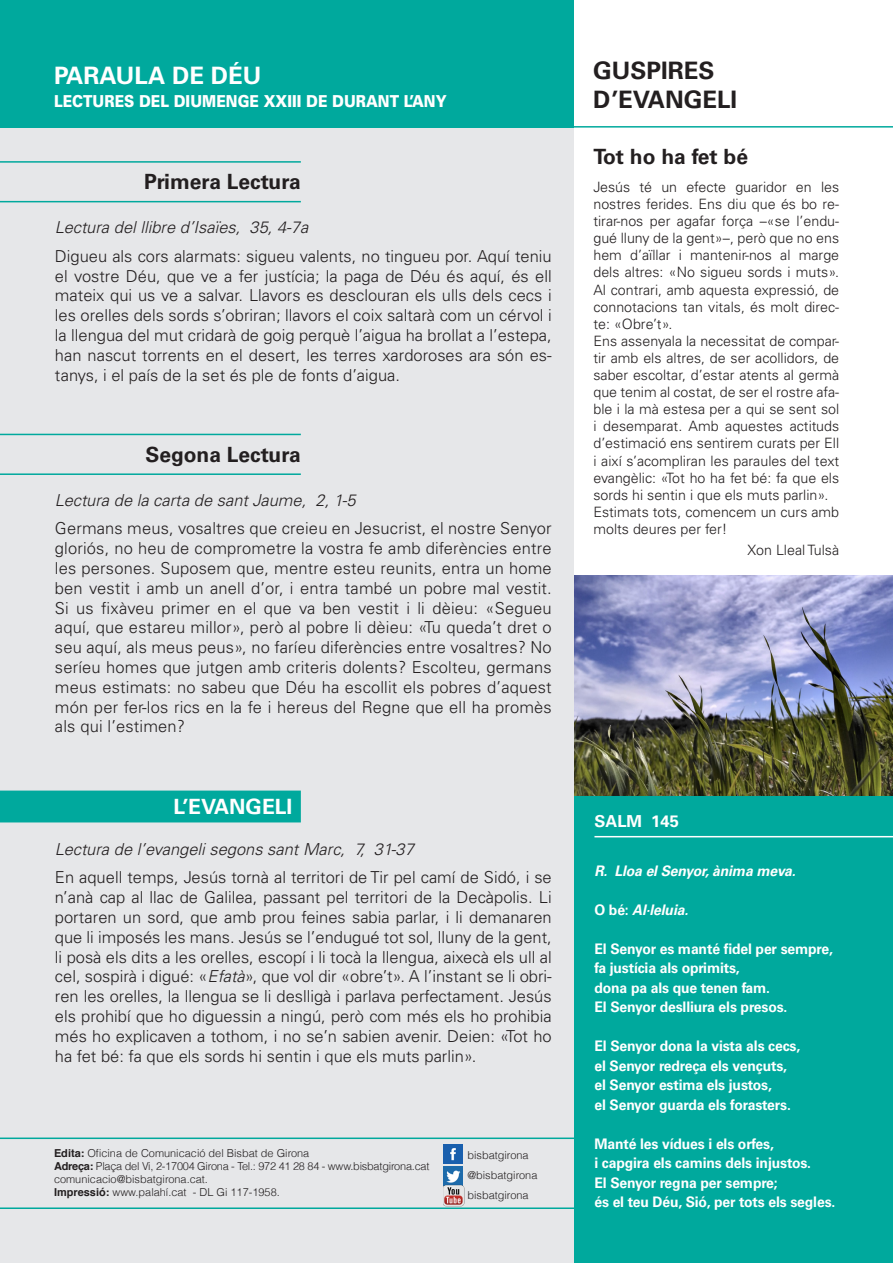
<style>
.page{position:relative;width:893px;height:1263px;background:#fff}
.page>*{position:absolute;margin:0;border:0;box-sizing:border-box;transform-origin:0 0}
.t1{font:700 24px "Univers";color:#231f20}
.t2{font:700 24px "Univers";color:#fff}
.t3{font:700 21px "Univers";color:#231f20}
.t4{font:700 21px "Univers";color:#fff}
.t5{font:300 16.5px/19.8px "Univers";color:#231f20;text-align:justify}
.t6{font:italic 300 16.5px "Univers";color:#231f20}
.t7{font:900 16.5px "Univers";color:#fff;scale:.86 1}
.t8{font:700 16.5px "Univers";color:#fff}
.t9{font:700 14.55px/19.5px "Univers";letter-spacing:-.01em;color:#fff;scale:.96 1}
.t10{font:italic 700 14.55px "Univers";letter-spacing:-.01em;color:#fff;scale:.96 1}
.t11{font:300 14.25px/17.1px "Univers";color:#231f20}
.t12{font:300 10.95px/13.2px "Helvetica";color:#231f20}
.s1{font-style:italic}
.s2{font-weight:700}
.s3{font-style:normal}
</style>
<div class="page">
<div style="left:573px;top:789px;width:320px;height:474px;background:#00a99d"></div>
<hr style="left:594px;top:836px;width:299px;height:1px;background:#fff">
<img style="left:573px;top:575px;width:320px;height:220px">
<div style="left:0;top:0;width:573px;height:1263px;background:#e6e7e9"></div>
<div style="left:0;top:0;width:573px;height:128px;background:#00a99d"></div>
<hr style="left:0;top:1137px;width:575px;height:2px;background:#00a99d">
<hr style="left:0;top:1207px;width:574px;height:2px;background:#00a99d">
<hr style="left:572px;top:126px;width:321px;height:2px;background:#00a99d">
<hr style="left:0;top:161px;width:301px;height:2px;background:#00a99d">
<hr style="left:0;top:201px;width:301px;height:1px;background:#00a99d">
<hr style="left:0;top:434px;width:301px;height:1px;background:#00a99d">
<hr style="left:0;top:473px;width:301px;height:2px;background:#00a99d">
<div style="left:0;top:790px;width:301px;height:32px;background:#00a99d"></div>
<img style="left:444px;top:1144px;width:19px;height:20px">
<img style="left:444px;top:1167px;width:20px;height:39px">
<h1 class="t2" style="left:54px;top:61px;width:17px">PARAULA</h1>
<h1 class="t2" style="left:172px;top:61px;width:87px">DE DÉU</h1>
<p class="t7" style="left:54px;top:91px;width:458px">LECTURES DEL DIUMENGE XXIII DE DURANT L’ANY</p>
<p class="t3" style="left:144px;top:170px;width:158px">Primera Lectura</p>
<p class="t6" style="left:55px;top:218px;width:255px">Lectura del llibre d’Isaïes, 35, 4-7a</p>
<p class="t5" style="left:55px;top:246px;width:498px">Digueu als cors alarmats: sigueu valents, no tingueu por. Aquí teniu el vostre Déu, que ve a fer justícia; la paga de Déu és aquí, és ell mateix qui us ve a salvar. Llavors es desclouran els ulls dels cecs i les orelles dels sords s’obriran; llavors el coix saltarà com un cérvol i la llengua del mut cridarà de goig perquè l’aigua ha brollat a l’estepa, han nascut torrents en el desert, les terres xardoroses ara són es&shy;tanys, i el país de la set és ple de fonts d’aigua.</p>
<p class="t3" style="left:146px;top:442px;width:157px">Segona Lectura</p>
<p class="t6" style="left:55px;top:490px;width:302px">Lectura de la carta de sant Jaume, 2, 1-5</p>
<p class="t5" style="left:55px;top:519px;width:498px">Germans meus, vosaltres que creieu en Jesucrist, el nostre Senyor gloriós, no heu de comprometre la vostra fe amb diferències entre les persones. Suposem que, mentre esteu reunits, entra un home ben vestit i amb un anell d’or, i entra també un pobre mal vestit.<br>Si us fixàveu primer en el que va ben vestit i li dèieu: «Segueu aquí, que estareu millor», però al pobre li dèieu: «Tu queda’t dret o seu aquí, als meus peus», no faríeu diferències entre vosaltres? No seríeu homes que jutgen amb criteris dolents? Escolteu, germans meus estimats: no sabeu que Déu ha escollit els pobres d’aquest món per fer-los rics en la fe i hereus del Regne que ell ha promès als qui l’estimen?</p>
<p class="t4" style="left:173px;top:794px;width:120px">L’Evangeli</p>
<p class="t6" style="left:55px;top:839px;width:360px">Lectura de l’evangeli segons sant Marc, 7, 31-37</p>
<p class="t5" style="left:55px;top:867px;width:498px">En aquell temps, Jesús tornà al territori de Tir pel camí de Sidó, i se n’anà cap al llac de Galilea, passant pel territori de la Decàpolis. Li portaren un sord, que amb prou feines sabia parlar, i li demanaren que li imposés les mans. Jesús se l’endugué tot sol, lluny de la gent, li posà els dits a les orelles, escopí i li tocà la llengua, aixecà els ull al cel, sospirà i digué: «<span class="s1">Efatà</span>», que vol dir «obre’t». A l’instant se li obri&shy;ren les orelles, la llengua se li deslligà i parlava perfectament. Jesús els prohibí que ho diguessin a ningú, però com més els ho prohibia més ho explicaven a tothom, i no se’n sabien avenir. Deien: «Tot ho ha fet bé: fa que els sords hi sentin i que els muts parlin».</p>
<p class="t12" style="left:54px;top:1146px;width:377px"><span class="s2">Edita:</span> Oficina de Comunicació del Bisbat de Girona<br><span class="s2">Adreça:</span> Plaça del Vi, 2-17004 Girona - Tel.: 972 41 28 84 - www.bisbatgirona.cat comunicacio@bisbatgirona.cat.<br><span class="s2">Impressió:</span> www.palahí.cat - DL Gi 117-1958.</p>
<p class="t12" style="left:467px;top:1144px;width:72px;line-height:20.7px">bisbatgirona @bisbatgirona</p>
<p class="t12" style="left:467px;top:1188px;width:63px">bisbatgirona</p>
<h1 class="t1" style="left:593px;top:57px;width:16px">GUSPIR</h1>
<h1 class="t1" style="left:684px;top:57px;width:30px">ES</h1>
<h1 class="t1" style="left:593px;top:86px;width:74px">D’EVANG</h1>
<h1 class="t1" style="left:702px;top:86px;width:25px">ELI</h1>
<p class="t3" style="left:593px;top:145px;width:156px">Tot ho ha fet bé</p>
<p class="t11" style="left:593px;top:178px;width:247px">Jesús té un efecte guaridor en les nostres ferides. Ens diu que és bo re&shy;tirar-nos per agafar força –«se l’endu&shy;gué lluny de la gent»–, però que no ens hem d’aïllar i mantenir-nos al marge dels altres: «No sigueu sords i muts».<br>Al contrari, amb aquesta expressió, de connotacions tan vitals, és molt direc&shy;te: «Obre’t».<br>Ens assenyala la necessitat de compar&shy;tir amb els altres, de ser acollidors, de saber escoltar, d’estar atents al germà que tenim al costat, de ser el rostre afa&shy;ble i la mà estesa per a qui se sent sol i desemparat. Amb aquestes actituds d’estimació ens sentirem curats per Ell i així s’acompliran les paraules del text evangèlic: «Tot ho ha fet bé: fa que els sords hi sentin i que els muts parlin».<br>Estimats tots, comencem un curs amb molts deures per fer!</p>
<p class="t11" style="left:747px;top:542px;width:93px">Xon Lleal Tulsà</p>
<p class="t8" style="left:594px;top:812px;width:13px">SALM</p>
<p class="t8" style="left:651px;top:812px;width:29px">145</p>
<p class="t10" style="left:594px;top:862px;width:211px">R. Lloa el Senyor, ànima meva.</p>
<p class="t10" style="left:594px;top:901px;width:99px"><span class="s3">O bé:</span> Al·leluia.</p>
<p class="t9" style="left:594px;top:939px;width:250px">El Senyor es manté fidel per sempre, fa justícia als oprimits,<br>dona pa als que tenen fam.<br>El Senyor deslliura els presos.</p>
<p class="t9" style="left:594px;top:1036px;width:216px">El Senyor dona la vista als cecs, el Senyor redreça els vençuts, el Senyor estima els justos,<br>el Senyor guarda els forasters.</p>
<p class="t9" style="left:594px;top:1134px;width:252px">Manté les vídues i els orfes,<br>i capgira els camins dels injustos.<br>El Senyor regna per sempre;<br>és el teu Déu, Sió, per tots els segles.</p>
</div>
